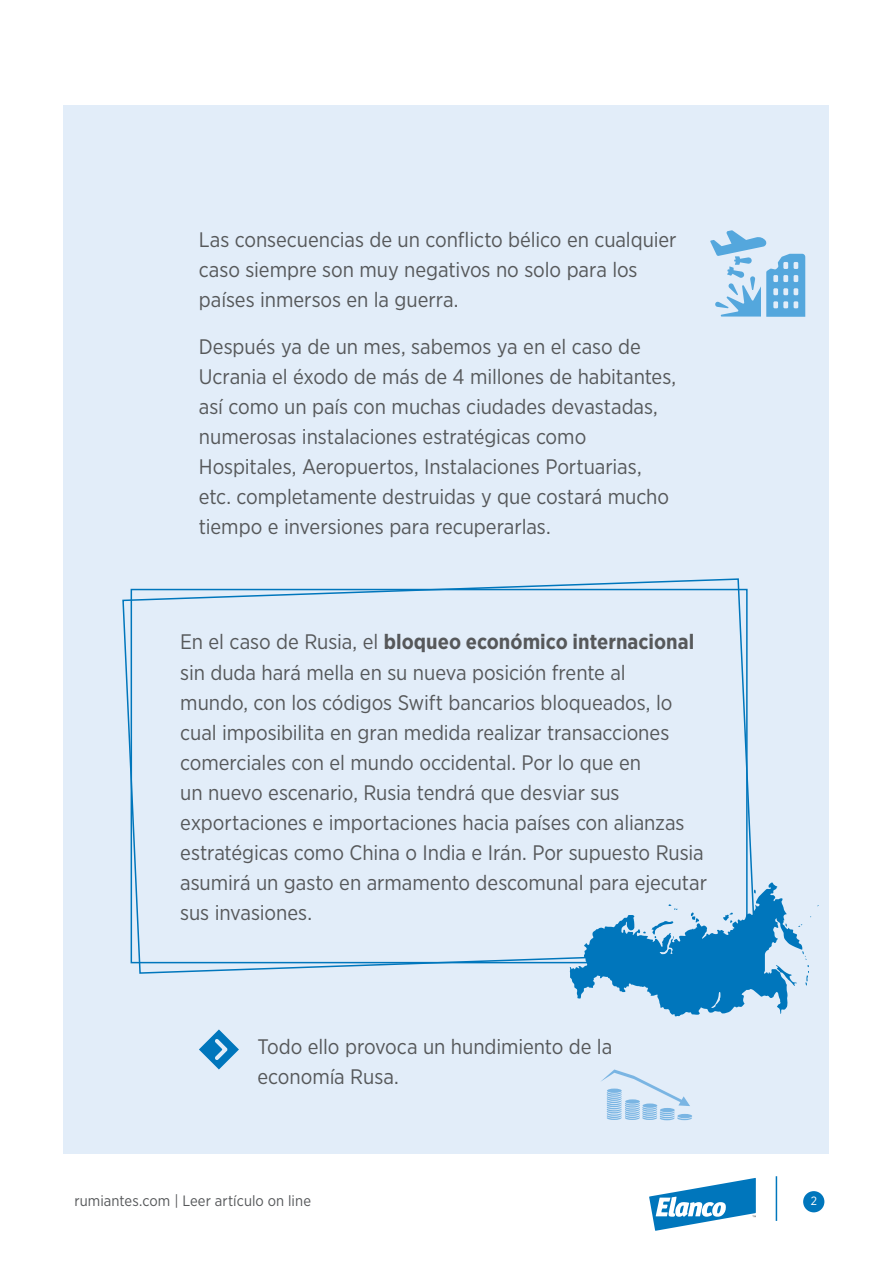
<style>
.page{position:relative;width:893px;height:1263px;background:#fff}
.page>*{position:absolute;margin:0;border:0;box-sizing:border-box;transform-origin:0 0}
.Online_txt{font:21px/30px "Gotham Narrow";letter-spacing:-.005em;color:#56585a}
.t1{font:15px "Gotham Narrow";letter-spacing:.005em;color:#56585a}
.t2{font:12px "Gotham Narrow";color:#fff}
.s1{font-weight:700}
</style>
<div class="page">
<div style="left:64px;top:105px;width:765px;height:1048px;background:#e2edf9"></div>
<div style="left:803px;top:1191px;width:21px;height:21px;background:#0076bc;border-radius:50%"></div>
<hr style="left:776px;top:1176px;width:1px;height:45px;background:#0076bc">
<svg style="left:649px;top:1178px;width:107px;height:53px"></svg>
<svg style="left:199px;top:1029px;width:40px;height:40px"></svg>
<svg style="left:122px;top:578px;width:631px;height:396px"></svg>
<div style="left:131px;top:589px;width:617px;height:374px;border:2px solid #0076bc"></div>
<svg style="left:601px;top:1069px;width:91px;height:51px"></svg>
<svg style="left:710px;top:230px;width:95px;height:87px"></svg>
<svg style="left:570px;top:882px;width:249px;height:134px"></svg>
<p class="Online_txt" style="left:199px;top:224px;width:479px">Las consecuencias de un conflicto bélico en cualquier caso siempre son muy negativos no solo para los países inmersos en la guerra.</p>
<p class="Online_txt" style="left:199px;top:331px;width:479px">Después ya de un mes, sabemos ya en el caso de Ucrania el éxodo de más de 4 millones de habitantes, así como un país con muchas ciudades devastadas, numerosas instalaciones estratégicas como Hospitales, Aeropuertos, Instalaciones Portuarias, etc. completamente destruidas y que costará mucho tiempo e inversiones para recuperarlas.</p>
<p class="Online_txt" style="left:180px;top:627px;width:528px">En el caso de Rusia, el <span class="s1">bloqueo económico internacional </span>sin duda hará mella en su nueva posición frente al<br>mundo, con los códigos Swift bancarios bloqueados, lo cual imposibilita en gran medida realizar transacciones comerciales con el mundo occidental. Por lo que en<br>un nuevo escenario, Rusia tendrá que desviar sus exportaciones e importaciones hacia países con alianzas estratégicas como China o India e Irán. Por supuesto Rusia asumirá un gasto en armamento descomunal para ejecutar sus invasiones.</p>
<p class="Online_txt" style="left:257px;top:1031px;width:356px">Todo ello provoca un hundimiento de la economía Rusa.</p>
<p class="t1" style="left:74px;top:1191px;width:238px">rumiantes.com | Leer artículo on line</p>
<p class="t2" style="left:811px;top:1194px;width:8px">2</p>
</div>
